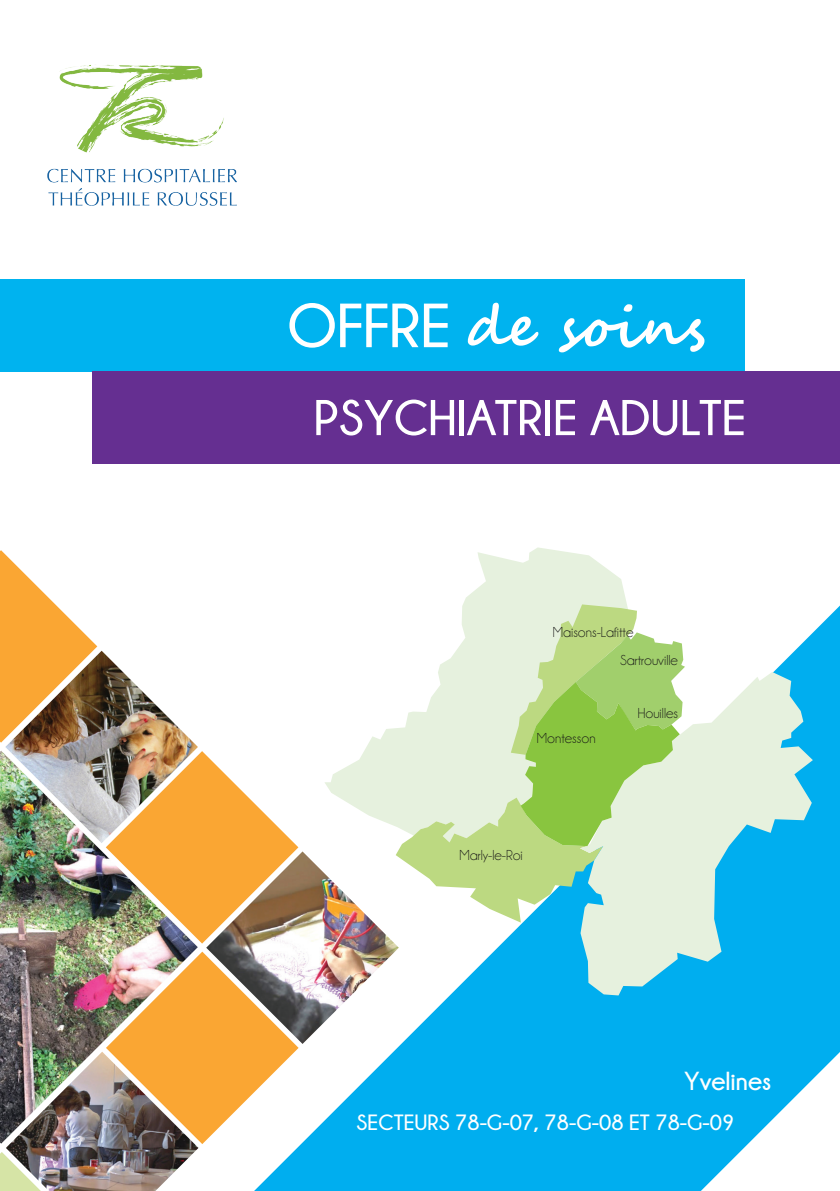
<style>
.page{position:relative;width:840px;height:1191px;background:#fff}
.page>*{position:absolute;margin:0;border:0;box-sizing:border-box;transform-origin:0 0}
.t1{font:700 56px "Segoe Script";color:#fff}
.t2{font:700 50px "Champagne&Limousines";color:#fff}
.t3{font:700 26px "Champagne&Limousines";color:#fff}
.t4{font:700 22px "Champagne&Limousines";color:#fff}
.t5{font:14.6px "Champagne&Limousines";color:#1a1a18}
.s1{font-family:"Champagne&Limousines";font-size:62px}
</style>
<div class="page">
<svg style="left:298px;top:606px;width:541px;height:585px;fill:#00aeef"></svg>
<img style="left:47px;top:64px;width:190px;height:142px">
<div style="left:0;top:279px;width:744px;height:92px;background:#00b3ef"></div>
<div style="left:92px;top:371px;width:747px;height:92px;background:#652f91"></div>
<svg style="left:324px;top:547px;width:303px;height:295px"></svg>
<svg style="left:579px;top:672px;width:233px;height:323px;background:#87d5e7"></svg>
<svg style="left:395px;top:604px;width:289px;height:318px;background:#c8e3b0"></svg>
<svg style="left:0;top:550px;width:97px;height:192px"></svg>
<svg style="left:198px;top:751px;width:100px;height:192px"></svg>
<img style="left:5px;top:650px;width:193px;height:100px">
<img style="left:206px;top:851px;width:192px;height:193px">
<svg style="left:0;top:951px;width:298px;height:240px"></svg>
<img style="left:0;top:750px;width:198px;height:393px">
<h1 class="t1" style="left:287px;top:282px;width:419px"><span class="s1">OFFRE</span> de soins</h1>
<h2 class="t2" style="left:313px;top:390px;width:434px">PSYCHIATRIE ADULTE</h2>
<p class="t5" style="left:552px;top:624px;width:82px">Maisons-Lafitte</p>
<p class="t5" style="left:619px;top:653px;width:59px">Sartrouville</p>
<p class="t5" style="left:536px;top:731px;width:60px">Montesson</p>
<p class="t5" style="left:459px;top:847px;width:65px">Marly-le-Roi</p>
<p class="t5" style="left:637px;top:705px;width:42px">Houilles</p>
<h3 class="t3" style="left:683px;top:1066px;width:89px">YVELINES</h3>
<h3 class="t4" style="left:356px;top:1110px;width:379px">SECTEURS 78-G-07, 78-G-08 ET 78-G-09</h3>
</div>
